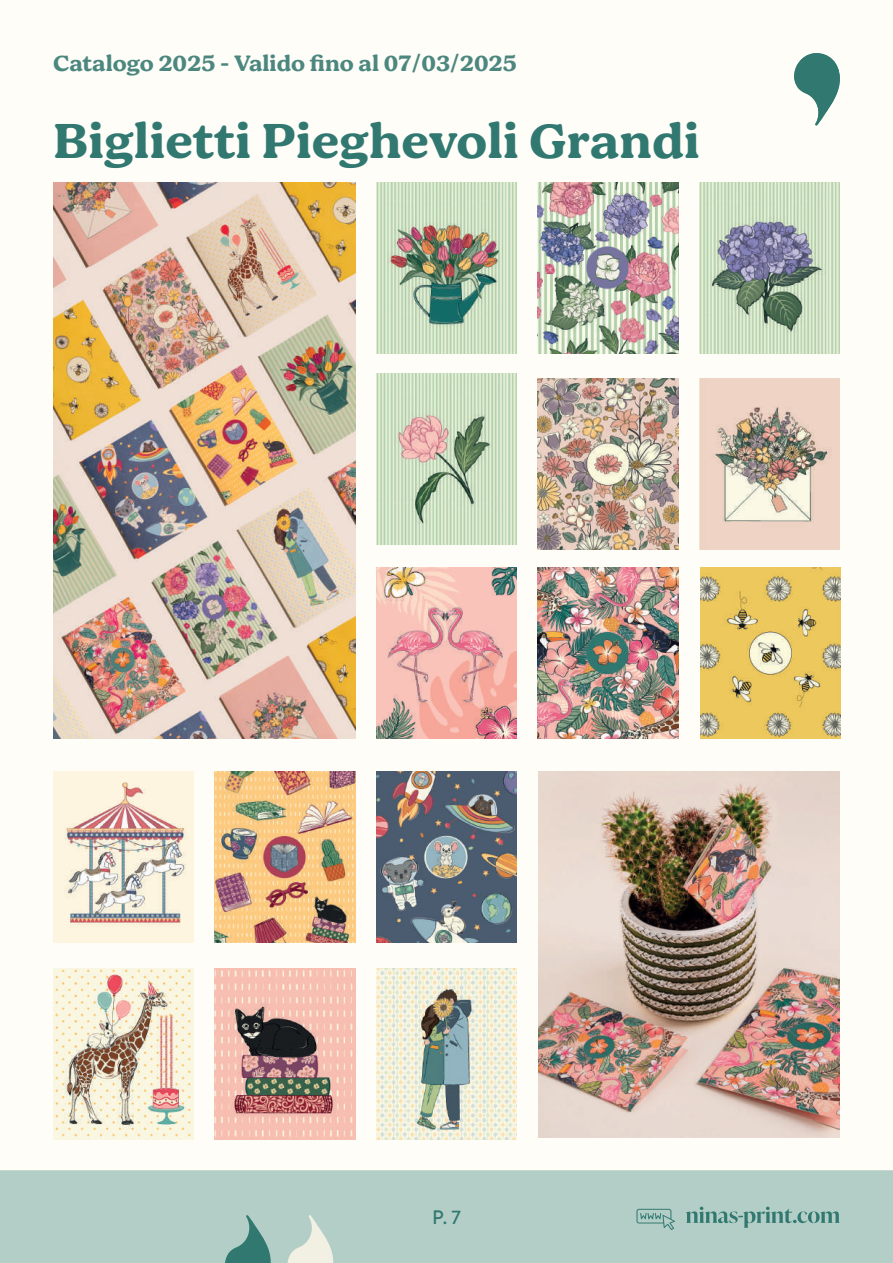
<style>
.page{position:relative;width:893px;height:1263px;background:#fff}
.page>*{position:absolute;margin:0;border:0;box-sizing:border-box;transform-origin:0 0}
.t1{font:700 49.5px "Bogue";color:#317870}
.t2{font:700 22.5px "Bogue";color:#34776f}
.t3{font:500 19.5px "Brandon Grotesque";color:#317870}
</style>
<div class="page">
<div style="left:0;top:1170px;width:893px;height:93px;background:#b2cec6"></div>
<div style="left:0;top:0;width:893px;height:1170px;background:#fefdf8"></div>
<svg style="left:686px;top:1206px;width:154px;height:22px"></svg>
<svg style="left:636px;top:1209px;width:39px;height:21px"></svg>
<svg style="left:225px;top:1215px;width:46px;height:48px"></svg>
<svg style="left:287px;top:1215px;width:46px;height:48px"></svg>
<svg style="left:794px;top:53px;width:46px;height:73px"></svg>
<img style="left:53px;top:182px;width:302px;height:556px">
<img style="left:538px;top:772px;width:302px;height:365px">
<img style="left:538px;top:182px;width:140px;height:171px">
<img style="left:700px;top:567px;width:140px;height:171px">
<img style="left:538px;top:379px;width:140px;height:171px">
<img style="left:538px;top:567px;width:140px;height:171px">
<img style="left:376px;top:182px;width:141px;height:171px">
<img style="left:699px;top:379px;width:141px;height:171px">
<img style="left:376px;top:567px;width:141px;height:171px">
<img style="left:699px;top:182px;width:141px;height:171px">
<img style="left:376px;top:373px;width:141px;height:171px">
<img style="left:53px;top:772px;width:140px;height:171px">
<img style="left:215px;top:772px;width:140px;height:171px">
<img style="left:376px;top:968px;width:141px;height:171px">
<img style="left:376px;top:772px;width:141px;height:171px">
<img style="left:53px;top:968px;width:140px;height:171px">
<img style="left:215px;top:968px;width:140px;height:171px">
<p class="t2" style="left:53px;top:50px;width:465px">Catalogo 2025 - Valido fino al 07/03/2025</p>
<h1 class="t1" style="left:53px;top:112px;width:648px">Biglietti Pieghevoli Grandi</h1>
<p class="t3" style="left:432px;top:1204px;width:30px">P. 7</p>
</div>
